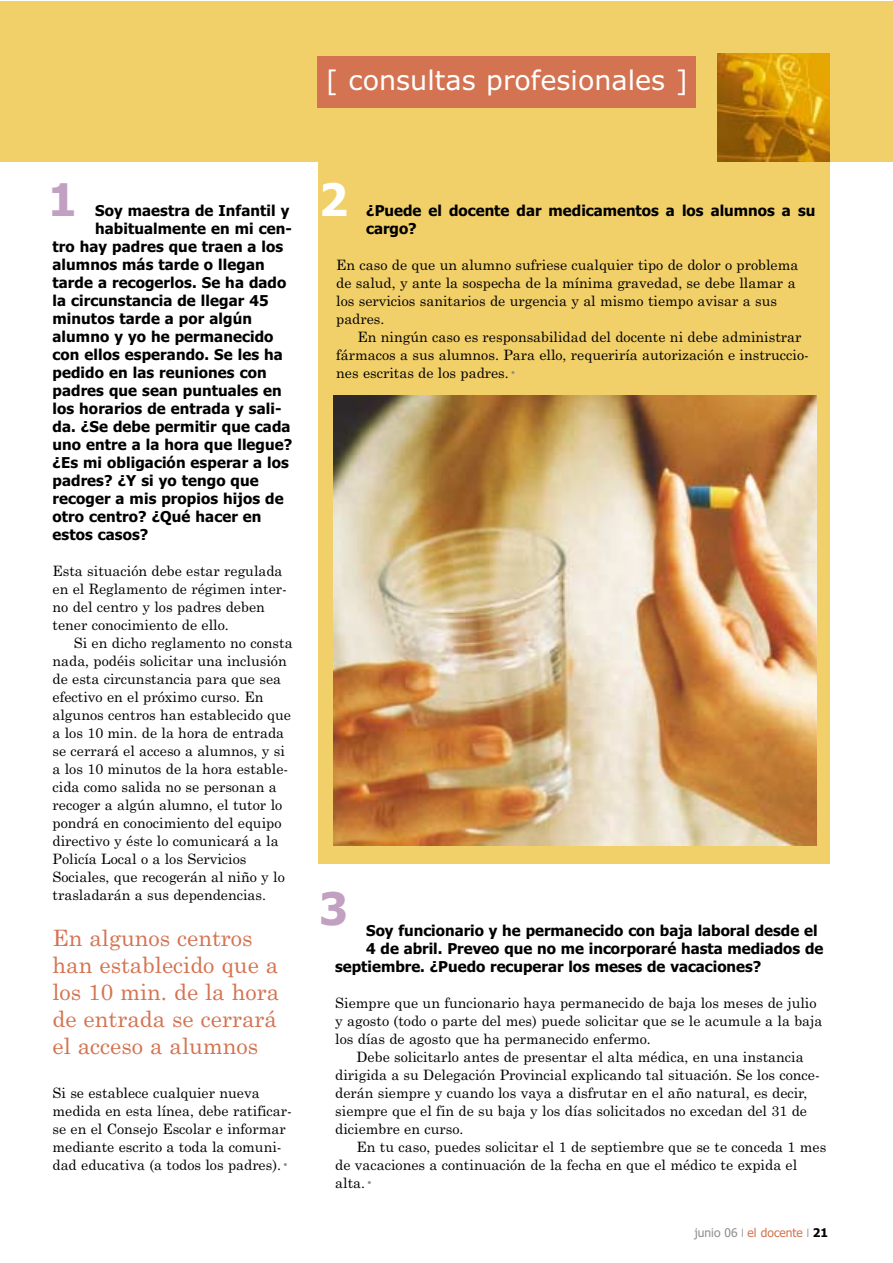
<style>
.page{position:relative;width:893px;height:1263px;background:#fff}
.page>*{position:absolute;margin:0;border:0;box-sizing:border-box;transform-origin:0 0}
.t1{font:700 45px "Tahoma";color:#c2a0c2}
.t2{font:700 45px "Tahoma";color:#fff}
.t3{font:27px "Verdana";color:#fff}
.t4{font:22.5px/27px "Century Schoolbook";color:#d47351}
.t5{font:700 15px/18px "Tahoma";letter-spacing:.005em;color:#000}
.t6{font:14.25px/18px "Century Schoolbook";color:#000}
.t7{font:12px "Tahoma";color:#d47351}
.s1{color:#8f8f8f}
.s2{font-weight:700;color:#000}
</style>
<div class="page">
<div style="left:317px;top:137px;width:512px;height:727px;background:#f1cf69"></div>
<div style="left:0;top:2px;width:892px;height:160px;background:#f1cf69"></div>
<img style="left:717px;top:54px;width:112px;height:108px">
<div style="left:317px;top:56px;width:379px;height:52px;background:#d47351"></div>
<img style="left:334px;top:396px;width:482px;height:450px">
<h2 class="t3" style="left:326px;top:69px;width:363px">[ consultas profesionales ]</h2>
<h1 class="t1" style="left:48px;top:182px;width:30px">1</h1>
<p class="t5" style="left:95px;top:203px;width:196px">Soy maestra de Infantil y</p>
<p class="t5" style="left:95px;top:221px;width:198px">habitualmente en mi cen-</p>
<p class="t5" style="left:53px;top:239px;width:232px">tro hay padres que traen a los</p>
<p class="t5" style="left:53px;top:257px;width:214px">alumnos más tarde o llegan</p>
<p class="t5" style="left:53px;top:275px;width:235px">tarde a recogerlos. Se ha dado</p>
<p class="t5" style="left:53px;top:293px;width:217px">la circunstancia de llegar 45</p>
<p class="t5" style="left:53px;top:311px;width:201px">minutos tarde a por algún</p>
<p class="t5" style="left:53px;top:329px;width:222px">alumno y yo he permanecido</p>
<p class="t5" style="left:53px;top:347px;width:232px">con ellos esperando. Se les ha</p>
<p class="t5" style="left:53px;top:365px;width:215px">pedido en las reuniones con</p>
<p class="t5" style="left:53px;top:383px;width:231px">padres que sean puntuales en</p>
<p class="t5" style="left:53px;top:401px;width:230px">los horarios de entrada y sali-</p>
<p class="t5" style="left:53px;top:419px;width:239px">da. ¿Se debe permitir que cada</p>
<p class="t5" style="left:53px;top:437px;width:241px">uno entre a la hora que llegue?</p>
<p class="t5" style="left:53px;top:455px;width:238px">¿Es mi obligación esperar a los</p>
<p class="t5" style="left:53px;top:473px;width:208px">padres? ¿Y si yo tengo que</p>
<p class="t5" style="left:53px;top:491px;width:232px">recoger a mis propios hijos de</p>
<p class="t5" style="left:53px;top:509px;width:210px">otro centro? ¿Qué hacer en</p>
<p class="t5" style="left:53px;top:527px;width:97px">estos casos?</p>
<p class="t6" style="left:53px;top:563px;width:236px">Esta situación debe estar regulada en el Reglamento de régimen inter&shy;no del centro y los padres deben tener conocimiento de ello.</p>
<p class="t6" style="left:53px;top:635px;width:241px;text-indent:21px">Si en dicho reglamento no consta nada, podéis solicitar una inclusión de esta circunstancia para que sea efectivo en el próximo curso. En algunos centros han establecido que a los 10 min. de la hora de entrada se cerrará el acceso a alumnos, y si a los 10 minutos de la hora estable&shy;cida como salida no se personan a recoger a algún alumno, el tutor lo pondrá en conocimiento del equipo directivo y éste lo comunicará a la Policía Local o a los Servicios Sociales, que recogerán al niño y lo trasladarán a sus dependencias.</p>
<h3 class="t4" style="left:53px;top:927px;width:228px">En algunos centros han establecido que a los 10 min. de la hora de entrada se cerrará el acceso a alumnos</h3>
<p class="t6" style="left:53px;top:1085px;width:241px">Si se establece cualquier nueva medida en esta línea, debe ratificar&shy;se en el Consejo Escolar e informar mediante escrito a toda la comuni&shy;dad educativa (a todos los padres).<span class="s1">•</span></p>
<h1 class="t2" style="left:319px;top:182px;width:30px">2</h1>
<p class="t5" style="left:366px;top:203px;width:450px">¿Puede el docente dar medicamentos a los alumnos a su cargo?</p>
<p class="t6" style="left:336px;top:257px;width:463px">En caso de que un alumno sufriese cualquier tipo de dolor o problema de salud, y ante la sospecha de la mínima gravedad, se debe llamar a los servicios sanitarios de urgencia y al mismo tiempo avisar a sus padres.</p>
<p class="t6" style="left:336px;top:329px;width:474px;text-indent:21px">En ningún caso es responsabilidad del docente ni debe administrar fármacos a sus alumnos. Para ello, requeriría autorización e instruccio&shy;nes escritas de los padres.<span class="s1">•</span></p>
<h1 class="t1" style="left:319px;top:890px;width:30px">3</h1>
<p class="t5" style="left:366px;top:923px;width:453px">Soy funcionario y he permanecido con baja laboral desde el</p>
<p class="t5" style="left:366px;top:941px;width:458px">4 de abril. Preveo que no me incorporaré hasta mediados de</p>
<p class="t5" style="left:335px;top:959px;width:427px">septiembre. ¿Puedo recuperar los meses de vacaciones?</p>
<p class="t6" style="left:335px;top:995px;width:488px">Siempre que un funcionario haya permanecido de baja los meses de julio y agosto (todo o parte del mes) puede solicitar que se le acumule a la baja los días de agosto que ha permanecido enfermo.</p>
<p class="t6" style="left:335px;top:1049px;width:486px;text-indent:21px">Debe solicitarlo antes de presentar el alta médica, en una instancia dirigida a su Delegación Provincial explicando tal situación. Se los conce&shy;derán siempre y cuando los vaya a disfrutar en el año natural, es decir, siempre que el fin de su baja y los días solicitados no excedan del 31 de diciembre en curso.</p>
<p class="t6" style="left:335px;top:1139px;width:492px;text-indent:21px">En tu caso, puedes solicitar el 1 de septiembre que se te conceda 1 mes de vacaciones a continuación de la fecha en que el médico te expida el alta.<span class="s1">•</span></p>
<p class="t7" style="left:694px;top:1228px;width:135px"><span class="s1">junio 06</span> <span class="s1">❘</span> el docente <span class="s1">❘</span> <span class="s2">21</span></p>
</div>
